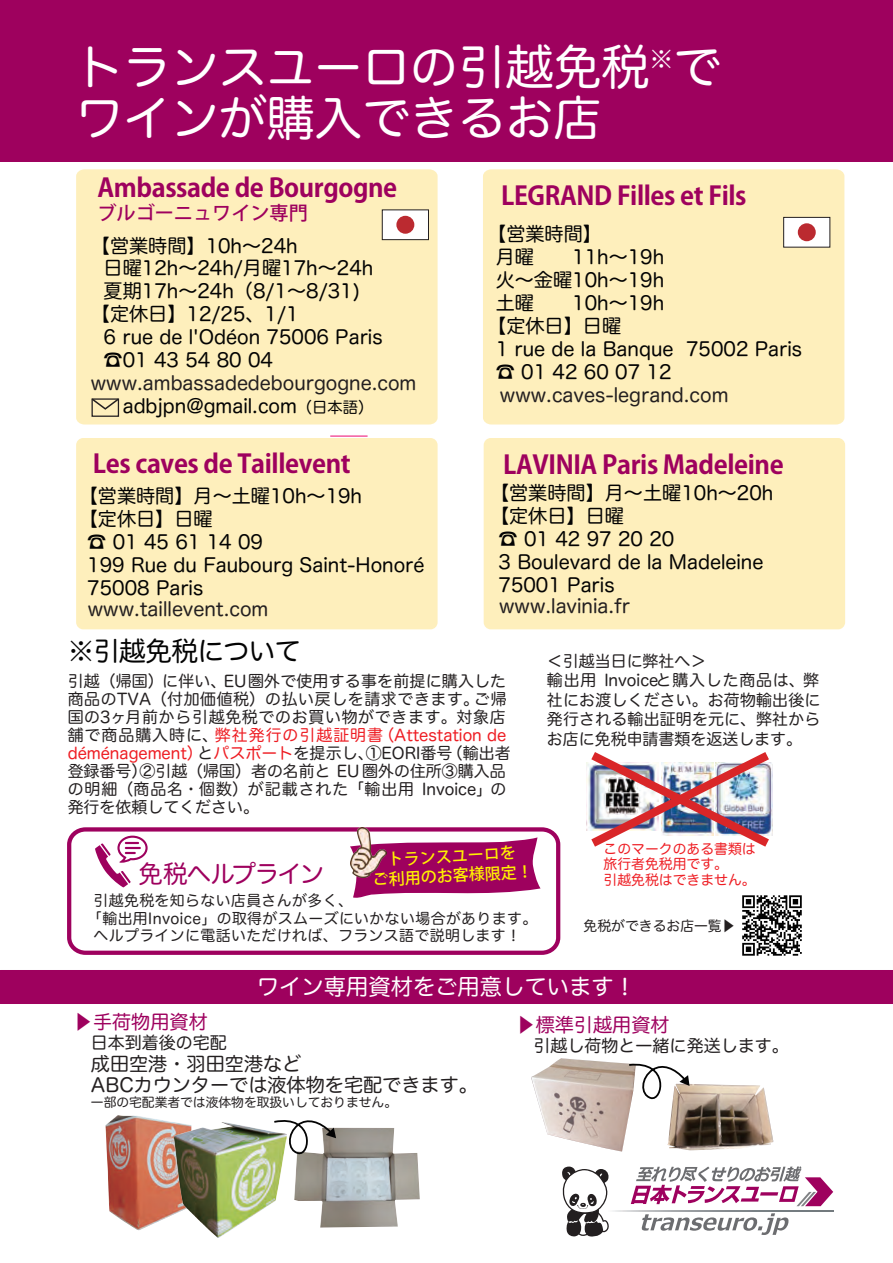
<style>
.page{position:relative;width:893px;height:1263px;background:#fff}
.page>*{position:absolute;margin:0;border:0;box-sizing:border-box;transform-origin:0 0}
.t1{font:47.85px/51px "Hira Maru Pro W4";color:#fff}
.t2{font:26.55px "Hira Maru Pro W4";letter-spacing:-.03em;color:#030303}
.t3{font:700 25.5px "Koz Go Pr 6 N";letter-spacing:-.015em;color:#9e015e}
.t4{font:24.45px "Hira Maru Pro W4";letter-spacing:-.045em;color:#9e015e}
.t5{font:22.35px "Hira Maru Pro W4";color:#fff}
.t6{font:19.2px "Hira Maru Pro W4";color:#030303}
.t7{font:19.2px/23px "Hira Maru Pro W4";color:#231f20;text-align:center}
.t8{font:19.2px "Hira Maru Pro W4";color:#9e015e}
.t9{font:500 19.2px "Koz Go Pr 6 N";color:#9e015e}
.t10{font:16.95px "Hira Maru Pro W4";color:#231f20}
.t11{font:500 16.05px/19.2px "Koz Go Pr 6 N";color:#fff101;text-align:center}
.t12{font:15.9px/18px "Hira Maru Pro W4";letter-spacing:.01em;color:#231f20}
.t13{font:14.85px "Hira Maru Pro W4";letter-spacing:.025em;color:#231f20}
.t14{font:13.8px/15.1px "Hira Maru Pro W4";color:#ee1d23}
.t15{font:13.8px "Hira Maru Pro W4";color:#231f20}
.t16{font:12.75px "Hira Maru Pro W4";color:#231f20}
.s1{color:#030303}
.s2{font-size:15.3px;color:#030303}
.s3{color:#ee1d23}
</style>
<div class="page">
<div style="left:0;top:970px;width:893px;height:34px;background:#9e015e"></div>
<div style="left:67px;top:827px;width:493px;height:128px;border:4px solid #9e015e;border-radius:16px"></div>
<img style="left:586px;top:752px;width:187px;height:95px">
<div style="left:76px;top:169px;width:362px;height:255px;background:#feefbc"></div>
<div style="left:382px;top:209px;width:47px;height:31px;background:#fff;border:1px solid #231f20"></div>
<div style="left:396px;top:216px;width:18px;height:18px;background:#bb2a30;border-radius:50%"></div>
<div style="left:92px;top:398px;width:27px;height:19px;border:1px solid #231f20"></div>
<svg style="left:90px;top:397px;width:31px;height:14px"></svg>
<div style="left:483px;top:169px;width:361px;height:255px;background:#feefbc"></div>
<div style="left:76px;top:438px;width:362px;height:191px;background:#feefbc;border-radius:7px"></div>
<div style="left:484px;top:438px;width:361px;height:191px;background:#feefbc;border-radius:7px"></div>
<div style="left:783px;top:217px;width:47px;height:31px;background:#fff;border:1px solid #231f20"></div>
<div style="left:798px;top:223px;width:18px;height:18px;background:#bb2a30;border-radius:50%"></div>
<img style="left:742px;top:895px;width:60px;height:61px">
<svg style="left:95px;top:836px;width:53px;height:51px"></svg>
<svg style="left:353px;top:837px;width:187px;height:61px"></svg>
<img style="left:350px;top:828px;width:37px;height:49px">
<img style="left:105px;top:1115px;width:72px;height:115px">
<img style="left:174px;top:1123px;width:109px;height:115px">
<img style="left:294px;top:1128px;width:126px;height:99px">
<img style="left:531px;top:1058px;width:100px;height:93px">
<img style="left:668px;top:1084px;width:105px;height:66px">
<svg style="left:627px;top:1060px;width:62px;height:44px"></svg>
<svg style="left:272px;top:1120px;width:64px;height:38px"></svg>
<svg style="left:613px;top:1210px;width:221px;height:1px"></svg>
<svg style="left:562px;top:1166px;width:47px;height:71px"></svg>
<svg style="left:631px;top:1166px;width:202px;height:40px"></svg>
<svg style="left:642px;top:1213px;width:147px;height:22px"></svg>
<div style="left:0;top:0;width:893px;height:162px;background:#9e015e"></div>
<h1 class="t1" style="left:75px;top:39px;width:647px">トランスユーロの引越免税<sup>※</sup>でワインが購入できるお店</h1>
<h3 class="t3" style="left:97px;top:174px;width:301px">Ambassade de Bourgogne</h3>
<h3 class="t3" style="left:501px;top:181px;width:247px">LEGRAND Filles et Fils</h3>
<p class="t9" style="left:97px;top:202px;width:212px">ブルゴーニュワイン専門</p>
<p class="t6" style="left:91px;top:229px;width:208px">【営業時間】10h～24h</p>
<p class="t6" style="left:104px;top:252px;width:271px">日曜12h～24h/月曜17h～24h</p>
<p class="t6" style="left:104px;top:275px;width:258px">夏期17h～24h（8/1～8/31)</p>
<p class="t6" style="left:91px;top:298px;width:209px">【定休日】12/25、1/1</p>
<p class="t6" style="left:104px;top:320px;width:281px">6 rue de l'Odéon 75006 Paris</p>
<p class="t6" style="left:104px;top:343px;width:171px">☎01 43 54 80 04</p>
<p class="t7" style="left:91px;top:370px;width:327px">www.ambassadedebourgogne.com <span class="s1">adbjpn@gmail.com</span><span class="s2">（日本語）</span></p>
<h3 class="t3" style="left:93px;top:449px;width:259px">Les caves de Taillevent</h3>
<p class="t6" style="left:79px;top:479px;width:285px">【営業時間】月～土曜10h～19h</p>
<p class="t6" style="left:79px;top:502px;width:135px">【定休日】日曜</p>
<p class="t6" style="left:87px;top:525px;width:177px">☎ 01 45 61 14 09</p>
<p class="t6" style="left:87px;top:548px;width:339px">199 Rue du Faubourg Saint-Honoré</p>
<p class="t6" style="left:87px;top:571px;width:118px">75008 Paris</p>
<p class="t7" style="left:88px;top:596px;width:182px">www.taillevent.com</p>
<p class="t6" style="left:487px;top:217px;width:116px">【営業時間】</p>
<p class="t6" style="left:496px;top:240px;width:170px">月曜　　11h～19h</p>
<p class="t6" style="left:496px;top:263px;width:170px">火～金曜10h～19h</p>
<p class="t6" style="left:496px;top:286px;width:170px">土曜　　10h～19h</p>
<p class="t6" style="left:487px;top:309px;width:135px">【定休日】日曜</p>
<p class="t6" style="left:496px;top:332px;width:308px">1 rue de la Banque 75002 Paris</p>
<p class="t6" style="left:496px;top:355px;width:177px">☎ 01 42 60 07 12</p>
<p class="t7" style="left:500px;top:382px;width:230px">www.caves-legrand.com</p>
<h3 class="t3" style="left:503px;top:450px;width:282px">LAVINIA Paris Madeleine</h3>
<p class="t6" style="left:490px;top:476px;width:285px">【営業時間】月～土曜10h～20h</p>
<p class="t6" style="left:490px;top:499px;width:135px">【定休日】日曜</p>
<p class="t6" style="left:498px;top:522px;width:177px">☎ 01 42 97 20 20</p>
<p class="t6" style="left:498px;top:545px;width:266px">3 Boulevard de la Madeleine</p>
<p class="t6" style="left:498px;top:568px;width:118px">75001 Paris</p>
<p class="t7" style="left:499px;top:593px;width:133px">www.lavinia.fr</p>
<h2 class="t2" style="left:68px;top:628px;width:235px">※引越免税について</h2>
<p class="t12" style="left:68px;top:671px;width:445px">引越（帰国）に伴い、EU圏外で使用する事を前提に購入した商品のTVA（付加価値税）の払い戻しを請求できます。ご帰国の3ヶ月前から引越免税でのお買い物ができます。対象店舗で商品購入時に、<span class="s3">弊社発行の引越証明書（Attestation de déménagement）</span>と<span class="s3">パスポート</span>を提示し、①EORI番号（輸出者登録番号）②引越（帰国）者の名前と EU 圏外の住所③購入品の明細（商品名・個数）が記載された「輸出用 Invoice」の発行を依頼してください。</p>
<p class="t4" style="left:138px;top:852px;width:187px">免税ヘルプライン</p>
<p class="t11" style="left:371px;top:851px;width:162px;rotate:-3deg">トランスユーロを<br>ご利用のお客様限定！</p>
<p class="t13" style="left:94px;top:887px;width:261px">引越免税を知らない店員さんが多く、</p>
<p class="t13" style="left:87px;top:905px;width:452px">「輸出用Invoice」の取得がスムーズにいかない場合があります。</p>
<p class="t13" style="left:94px;top:923px;width:429px">ヘルプラインに電話いただければ、フランス語で説明します！</p>
<p class="t12" style="left:547px;top:650px;width:275px;line-height:19.5px">＜引越当日に弊社へ＞<br>輸出用 Invoiceと購入した商品は、弊社にお渡しください。お荷物輸出後に発行される輸出証明を元に、弊社からお店に免税申請書類を返送します。</p>
<p class="t14" style="left:604px;top:841px;width:154px">このマークのある書類は旅行者免税用です。<br>引越免税はできません。</p>
<p class="t15" style="left:584px;top:914px;width:154px">免税ができるお店一覧▶</p>
<p class="t5" style="left:257px;top:967px;width:381px">ワイン専用資材をご用意しています！</p>
<p class="t8" style="left:517px;top:1008px;width:155px">▶標準引越用資材</p>
<p class="t10" style="left:534px;top:1031px;width:257px">引越し荷物と一緒に発送します。</p>
<p class="t8" style="left:74px;top:1005px;width:135px">▶手荷物用資材</p>
<p class="t10" style="left:91px;top:1028px;width:138px">日本到着後の宅配</p>
<p class="t7" style="left:91px;top:1052px;width:389px;line-height:21.3px;text-align:left">成田空港・羽田空港など<br>ABCカウンターでは液体物を宅配できます。</p>
<p class="t16" style="left:91px;top:1091px;width:308px">一部の宅配業者では液体物を取扱いしておりません。</p>
</div>
